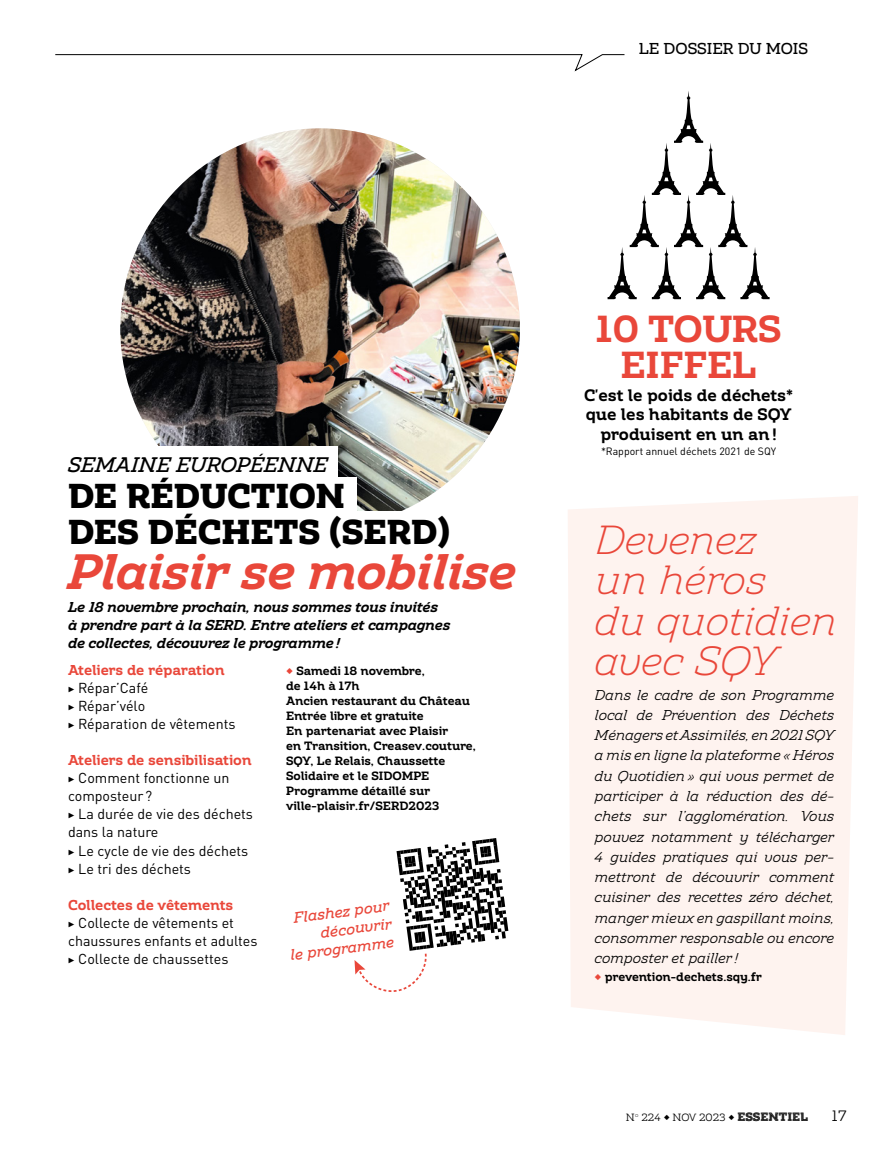
<style>
.page{position:relative;width:893px;height:1149px;background:#fff}
.page>*{position:absolute;margin:0;border:0;box-sizing:border-box;transform-origin:0 0}
.t1{font:italic 700 49.5px "Amazing Slab";letter-spacing:-.01em;color:#e9473a}
.t2{font:italic 300 40.5px/40.5px "Amazing Slab";letter-spacing:-.01em;color:#e9473a}
.t3{font:700 37.5px/36px "Amazing Slab";color:#e9473a;text-align:center}
.t4{font:800 34.5px/36px "Amazing Slab";color:#000}
.t5{font:italic 500 21px "Amazing Slab";color:#000}
.t6{font:700 16.5px/19.5px "Amazing Slab";color:#000;text-align:center}
.t7{font:500 15.75px "Amazing Slab";color:#000}
.t8{font:italic 500 15px/18.3px "Amazing Slab";color:#e9473a;text-align:right}
.t9{font:15px "Amazing Slab";color:#000}
.t10{font:italic 14.25px/20.2px "Amazing Slab";letter-spacing:-.005em;color:#000;text-align:justify}
.t11{font:14.25px/18px "DIN Pro";color:#000}
.t12{font:italic 700 14.25px/18px "Amazing Slab";letter-spacing:-.01em;color:#000}
.t13{font:700 14.25px "Amazing Slab";letter-spacing:-.005em;color:#e9473a}
.t14{font:700 12px/15px "Amazing Slab";color:#000}
.t15{font:10.5px "DIN Pro";color:#000}
.t16{font:10.5px "Amazing Slab";color:#000}
.s1{font-family:"Amazing Slab";font-weight:700}
.s2{color:#e9473a}
.s3{font-weight:700}
.s4{font-family:"Amazing Slab Inline";font-weight:800;font-size:12px}
</style>
<div class="page">
<img style="left:120px;top:128px;width:400px;height:400px;border-radius:200px">
<div style="left:568px;top:496px;width:290px;height:538px;background:#fef3ef"></div>
<div style="left:57px;top:477px;width:299px;height:35px;background:#fff"></div>
<div style="left:57px;top:511px;width:427px;height:35px;background:#fff"></div>
<div style="left:57px;top:445px;width:280px;height:32px;background:#fff"></div>
<svg style="left:607px;top:91px;width:163px;height:208px"></svg>
<svg style="left:55px;top:54px;width:570px;height:18px"></svg>
<svg style="left:354px;top:838px;width:154px;height:153px"></svg>
<p class="t7" style="left:639px;top:37px;width:171px">LE DOSSIER DU MOIS</p>
<h3 class="t5" style="left:68px;top:449px;width:261px">SEMAINE EUROPÉENNE</h3>
<h3 class="t4" style="left:68px;top:474px;width:384px">DE RÉDUCTION<br>DES DÉCHETS (SERD)</h3>
<h1 class="t1" style="left:68px;top:534px;width:450px">Plaisir se mobilise</h1>
<p class="t12" style="left:68px;top:596px;width:384px">Le 18 novembre prochain, nous sommes tous invités à prendre part à la SERD. Entre ateliers et campagnes de collectes, découvrez le programme !</p>
<p class="t13" style="left:68px;top:659px;width:158px">Ateliers de réparation</p>
<p class="t11" style="left:68px;top:677px;width:169px"><span class="s1">▶</span> Répar’Café<br><span class="s1">▶</span> Répar’vélo<br><span class="s1">▶</span> Réparation de vêtements</p>
<p class="t13" style="left:68px;top:749px;width:185px">Ateliers de sensibilisation</p>
<p class="t11" style="left:68px;top:767px;width:186px"><span class="s1">▶</span> Comment fonctionne un composteur ?<br><span class="s1">▶</span> La durée de vie des déchets dans la nature<br><span class="s1">▶</span> Le cycle de vie des déchets <span class="s1">▶</span> Le tri des déchets</p>
<p class="t13" style="left:68px;top:893px;width:167px">Collectes de vêtements</p>
<p class="t11" style="left:68px;top:911px;width:191px"><span class="s1">▶</span> Collecte de vêtements et chaussures enfants et adultes <span class="s1">▶</span> Collecte de chaussettes</p>
<p class="t14" style="left:286px;top:662px;width:191px"><span class="s2">◆</span> Samedi 18 novembre,<br>de 14h à 17h<br>Ancien restaurant du Château<br>Entrée libre et gratuite<br>En partenariat avec Plaisir<br>en Transition, Creasev.couture,<br>SQY, Le Relais, Chaussette<br>Solidaire et le SIDOMPE<br>Programme détaillé sur ville-plaisir.fr/SERD2023</p>
<p class="t8" style="left:284px;top:908px;width:107px;rotate:-8deg">Flashez pour découvrir<br>le programme</p>
<h3 class="t3" style="left:596px;top:307px;width:187px">10 TOURS<br>EIFFEL</h3>
<p class="t6" style="left:584px;top:383px;width:210px">C'est le poids de déchets* que les habitants de SQY produisent en un an !</p>
<p class="t15" style="left:601px;top:442px;width:177px">*Rapport annuel déchets 2021 de SQY</p>
<h2 class="t2" style="left:595px;top:516px;width:244px">Devenez<br>un héros<br>du quotidien avec SQY</h2>
<p class="t10" style="left:595px;top:683px;width:241px">Dans le cadre de son Programme local de Prévention des Déchets Ménagers et Assimilés, en 2021 SQY a mis en ligne la plateforme « Héros du Quotidien » qui vous permet de participer à la réduction des dé&shy;chets sur l’agglomération. Vous pouvez notamment y télécharger 4 guides pratiques qui vous per&shy;mettront de découvrir comment cuisiner des recettes zéro déchet, manger mieux en gaspillant moins, consommer responsable ou encore composter et pailler !</p>
<p class="t14" style="left:595px;top:967px;width:169px"><span class="s2">◆</span> prevention-dechets.sqy.fr</p>
<p class="t16" style="left:626px;top:1109px;width:184px">N° 224 <span class="s3">◆</span> NOV 2023 <span class="s3">◆</span> <span class="s4">ESSENTIEL</span></p>
<p class="t9" style="left:832px;top:1104px;width:16px">17</p>
</div>
